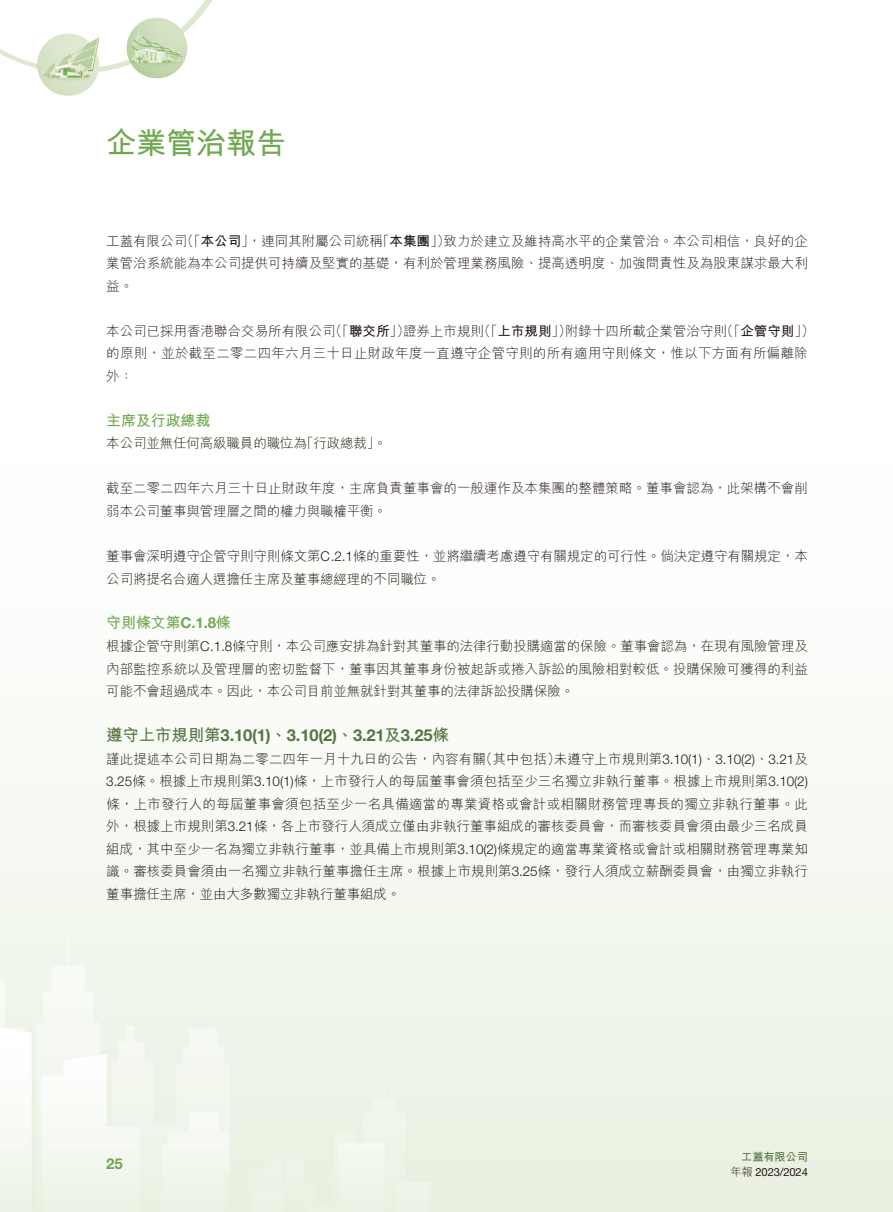
<style>
.page{position:relative;width:893px;height:1212px;background:#fff}
.page>*{position:absolute;margin:0;border:0;box-sizing:border-box;transform-origin:0 0}
.t1{font:30px "M Hei HK Bold E Ten B5 H";color:#70a84f}
.t2{font:700 16.5px "Helvetica Neue LT Std";letter-spacing:-.01em;color:#587443}
.t3{font:15px "M Hei HK Bold E Ten B5 H";letter-spacing:-.01em;color:#70a84f}
.t4{font:700 15px "Helvetica Neue LT Std";color:#70a84f}
.t5{font:13.5px/22.5px "M Hei HK Light E Ten B5 H";color:#231916;text-align:justify}
.t6{font:13.5px/22.5px "M Hei HK Light E Ten B5 H";letter-spacing:.02em;color:#231916}
.t7{font:11.25px "Helvetica Neue LT Std";letter-spacing:-.015em;color:#231916}
.t8{font:11.25px "M Hei HK Bold E Ten B5 H";letter-spacing:-.015em;color:#587443}
.s1{font-family:"M Hei HK Bold E Ten B5 H"}
.s2{font-family:"Helvetica Neue LT Std";font-weight:300}
.s3{font-family:"Helvetica Neue LT Std";font-weight:700}
.s4{font-family:"M Hei HK Bold E Ten B5 H";font-weight:400}
.s5{font-family:"M Hei HK Light E Ten B5 H"}
</style>
<div class="page">
<img style="left:0;top:0;width:893px;height:1212px">
<h1 class="t1" style="left:106px;top:132px;width:181px">企業管治報告</h1>
<p class="t5" style="left:106px;top:231px;width:703px">工蓋有限公司（「<span class="s1">本公司</span>」，連同其附屬公司統稱「<span class="s1">本集團</span>」）致力於建立及維持高水平的企業管治。本公司相信，良好的企業管治系統能為本公司提供可持續及堅實的基礎，有利於管理業務風險、提高透明度、加強問責性及為股東謀求最大利益。</p>
<p class="t6" style="left:106px;top:321px;width:710px">本公司已採用香港聯合交易所有限公司（「<span class="s1">聯交所</span>」）證券上市規則（「<span class="s1">上市規則</span>」）附錄十四所載企業管治守則（「<span class="s1">企管守則</span>」）的原則，並於截至二零二四年六月三十日止財政年度一直遵守企管守則的所有適用守則條文，惟以下方面有所偏離除外：</p>
<p class="t3" style="left:106px;top:414px;width:106px">主席及行政總裁</p>
<p class="t5" style="left:106px;top:434px;width:282px">本公司並無任何高級職員的職位為「行政總裁」。</p>
<p class="t5" style="left:106px;top:479px;width:703px">截至二零二四年六月三十日止財政年度，主席負責董事會的一般運作及本集團的整體策略。董事會認為，此架構不會削弱本公司董事與管理層之間的權力與職權平衡。</p>
<p class="t5" style="left:106px;top:546px;width:703px">董事會深明遵守企管守則守則條文第<span class="s2">C.2.1</span>條的重要性，並將繼續考慮遵守有關規定的可行性。倘決定遵守有關規定，本公司將提名合適人選擔任主席及董事總經理的不同職位。</p>
<p class="t3" style="left:106px;top:617px;width:126px">守則條文第<span class="s3">C.1.8</span>條</p>
<p class="t5" style="left:106px;top:636px;width:703px">根據企管守則第<span class="s2">C.1.8</span>條守則，本公司應安排為針對其董事的法律行動投購適當的保險。董事會認為，在現有風險管理及內部監控系統以及管理層的密切監督下，董事因其董事身份被起訴或捲入訴訟的風險相對較低。投購保險可獲得的利益可能不會超過成本。因此，本公司目前並無就針對其董事的法律訴訟投購保險。</p>
<p class="t2" style="left:106px;top:729px;width:344px"><span class="s4">遵守上市規則第</span>3.10(1)<span class="s4">、</span>3.10(2)<span class="s4">、</span>3.21<span class="s4">及</span>3.25<span class="s4">條</span></p>
<p class="t5" style="left:106px;top:749px;width:703px">謹此提述本公司日期為二零二四年一月十九日的公告，內容有關（其中包括）未遵守上市規則第<span class="s2">3.10(1)</span>、<span class="s2">3.10(2)</span>、<span class="s2">3.21</span>及<span class="s2">3.25</span>條。根據上市規則第<span class="s2">3.10(1)</span>條，上市發行人的每屆董事會須包括至少三名獨立非執行董事。根據上市規則第<span class="s2">3.10(2)</span>條，上市發行人的每屆董事會須包括至少一名具備適當的專業資格或會計或相關財務管理專長的獨立非執行董事。此外，根據上市規則第<span class="s2">3.21</span>條，各上市發行人須成立僅由非執行董事組成的審核委員會，而審核委員會須由最少三名成員組成，其中至少一名為獨立非執行董事，並具備上市規則第<span class="s2">3.10(2)</span>條規定的適當專業資格或會計或相關財務管理專業知識。審核委員會須由一名獨立非執行董事擔任主席。根據上市規則第<span class="s2">3.25</span>條，發行人須成立薪酬委員會，由獨立非執行董事擔任主席，並由大多數獨立非執行董事組成。</p>
<p class="t4" style="left:106px;top:1158px;width:18px">25</p>
<p class="t8" style="left:741px;top:1153px;width:68px">工蓋有限公司</p>
<p class="t7" style="left:730px;top:1168px;width:79px"><span class="s5">年報</span> 2023/2024</p>
</div>
